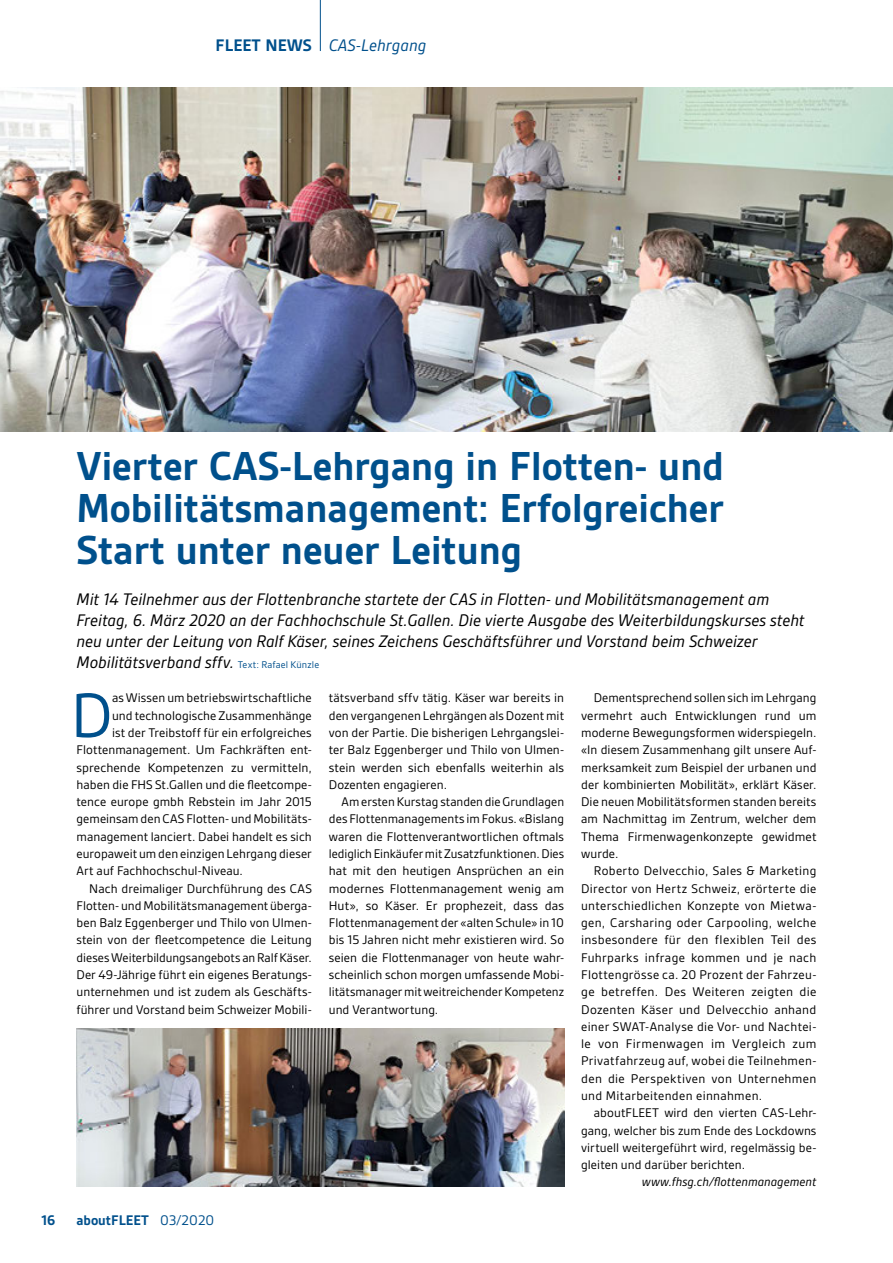
<style>
.page{position:relative;width:893px;height:1263px;background:#fff}
.page>*{position:absolute;margin:0;border:0;box-sizing:border-box;transform-origin:0 0}
.t1{font:67.2px "Gesta";color:#00508c}
.t2{font:700 43.5px/42px "Gesta";color:#00508c;text-align:justify}
.t3{font:italic 18px/21px "Gesta";letter-spacing:-.005em;color:#000}
.t4{font:italic 18px "Gesta";color:#00508c}
.t5{font:700 15px "Gesta";color:#00508c}
.t6{font:13.5px/17.2px "Gesta";letter-spacing:.005em;color:#000;text-align:justify}
.t7{font:italic 13.5px "Gesta";color:#000}
.s1{font-weight:700;font-style:normal}
.s2{font-style:normal;font-size:10.5px;color:#00508c}
.s3{font-weight:400}
</style>
<div class="page">
<img style="left:0;top:87px;width:893px;height:345px">
<img style="left:77px;top:1028px;width:487px;height:158px">
<hr style="left:320px;top:0;width:1px;height:51px;background:#00508c">
<h3 class="t4" style="left:216px;top:35px;width:213px"><span class="s1">FLEET NEWS</span> CAS-Lehrgang</h3>
<h2 class="t2" style="left:77px;top:445px;width:649px">Vierter CAS-Lehrgang in Flotten- und Mobilitätsmanagement: Erfolgreicher Start unter neuer Leitung</h2>
<p class="t3" style="left:77px;top:588px;width:730px">Mit 14 Teilnehmer aus der Flottenbranche startete der CAS in Flotten- und Mobilitätsmanagement am Freitag, 6. März 2020 an der Fachhochschule St.Gallen. Die vierte Ausgabe des Weiterbildungskurses steht neu unter der Leitung von Ralf Käser, seines Zeichens Geschäftsführer und Vorstand beim Schweizer Mobilitätsverband sffv. <span class="s2">Text: Rafael Künzle</span></p>
<h1 class="t1" style="left:71px;top:677px;width:43px">D</h1>
<p class="t6" style="left:112px;top:689px;width:201px">as Wissen um betriebswirtschaftliche</p>
<p class="t6" style="left:112px;top:707px;width:201px">und technologische Zusammenhänge</p>
<p class="t6" style="left:112px;top:724px;width:201px">ist der Treibstoff für ein erfolgreiches</p>
<p class="t6" style="left:77px;top:741px;width:237px">Flottenmanagement. Um Fachkräften ent-</p>
<p class="t6" style="left:77px;top:758px;width:237px">sprechende Kompetenzen zu vermitteln,</p>
<p class="t6" style="left:77px;top:776px;width:237px">haben die FHS St.Gallen und die fleetcompe-</p>
<p class="t6" style="left:77px;top:793px;width:237px">tence europe gmbh Rebstein im Jahr 2015</p>
<p class="t6" style="left:77px;top:810px;width:237px">gemeinsam den CAS Flotten- und Mobilitäts-</p>
<p class="t6" style="left:77px;top:828px;width:237px">management lanciert. Dabei handelt es sich</p>
<p class="t6" style="left:77px;top:845px;width:237px">europaweit um den einzigen Lehrgang dieser</p>
<p class="t6" style="left:77px;top:862px;width:168px">Art auf Fachhochschul-Niveau.</p>
<p class="t6" style="left:89px;top:879px;width:224px">Nach dreimaliger Durchführung des CAS</p>
<p class="t6" style="left:77px;top:897px;width:237px">Flotten- und Mobilitätsmanagement überga-</p>
<p class="t6" style="left:77px;top:914px;width:237px">ben Balz Eggenberger und Thilo von Ulmen-</p>
<p class="t6" style="left:77px;top:931px;width:237px">stein von der fleetcompetence die Leitung</p>
<p class="t6" style="left:77px;top:949px;width:237px">dieses Weiterbildungsangebots an Ralf Käser.</p>
<p class="t6" style="left:77px;top:966px;width:237px">Der 49-Jährige führt ein eigenes Beratungs-</p>
<p class="t6" style="left:77px;top:983px;width:237px">unternehmen und ist zudem als Geschäfts-</p>
<p class="t6" style="left:77px;top:1000px;width:237px">führer und Vorstand beim Schweizer Mobili-</p>
<p class="t6" style="left:329px;top:689px;width:237px">tätsverband sffv tätig. Käser war bereits in den vergangenen Lehrgängen als Dozent mit von der Partie. Die bisherigen Lehrgangslei&shy;ter Balz Eggenberger und Thilo von Ulmen&shy;stein werden sich ebenfalls weiterhin als Dozenten engagieren.</p>
<p class="t6" style="left:329px;top:793px;width:237px;text-indent:13px">Am ersten Kurstag standen die Grundlagen des Flottenmanagements im Fokus. «Bislang waren die Flottenverantwortlichen oftmals lediglich Einkäufer mit Zusatzfunktionen. Dies hat mit den heutigen Ansprüchen an ein modernes Flottenmanagement wenig am Hut», so Käser. Er prophezeit, dass das Flottenmanagement der «alten Schule» in 10 bis 15 Jahren nicht mehr existieren wird. So seien die Flottenmanager von heute wahr&shy;scheinlich schon morgen umfassende Mobi&shy;litätsmanager mit weitreichender Kompetenz und Verantwortung.</p>
<p class="t5" style="left:41px;top:1212px;width:15px">16</p>
<p class="t5" style="left:77px;top:1212px;width:139px">aboutFLEET <span class="s3">03/2020</span></p>
<p class="t6" style="left:581px;top:689px;width:237px;text-indent:13px">Dementsprechend sollen sich im Lehrgang vermehrt auch Entwicklungen rund um moderne Bewegungsformen widerspiegeln. «In diesem Zusammenhang gilt unsere Auf&shy;merksamkeit zum Beispiel der urbanen und der kombinierten Mobilität», erklärt Käser.<br>Die neuen Mobilitätsformen standen bereits am Nachmittag im Zentrum, welcher dem Thema Firmenwagenkonzepte gewidmet wurde.</p>
<p class="t6" style="left:581px;top:862px;width:237px;text-indent:13px">Roberto Delvecchio, Sales &amp; Marketing Director von Hertz Schweiz, erörterte die unterschiedlichen Konzepte von Mietwa&shy;gen, Carsharing oder Carpooling, welche insbesondere für den flexiblen Teil des Fuhrparks infrage kommen und je nach Flottengrösse ca. 20 Prozent der Fahrzeu&shy;ge betreffen. Des Weiteren zeigten die Dozenten Käser und Delvecchio anhand einer SWAT-Analyse die Vor- und Nachtei&shy;le von Firmenwagen im Vergleich zum Privatfahrzeug auf, wobei die Teilnehmen&shy;den die Perspektiven von Unternehmen und Mitarbeitenden einnahmen.</p>
<p class="t6" style="left:581px;top:1104px;width:237px;text-indent:13px">aboutFLEET wird den vierten CAS-Lehr&shy;gang, welcher bis zum Ende des Lockdowns virtuell weitergeführt wird, regelmässig be&shy;gleiten und darüber berichten.</p>
<p class="t7" style="left:642px;top:1174px;width:176px">www.fhsg.ch/flottenmanagement</p>
</div>
